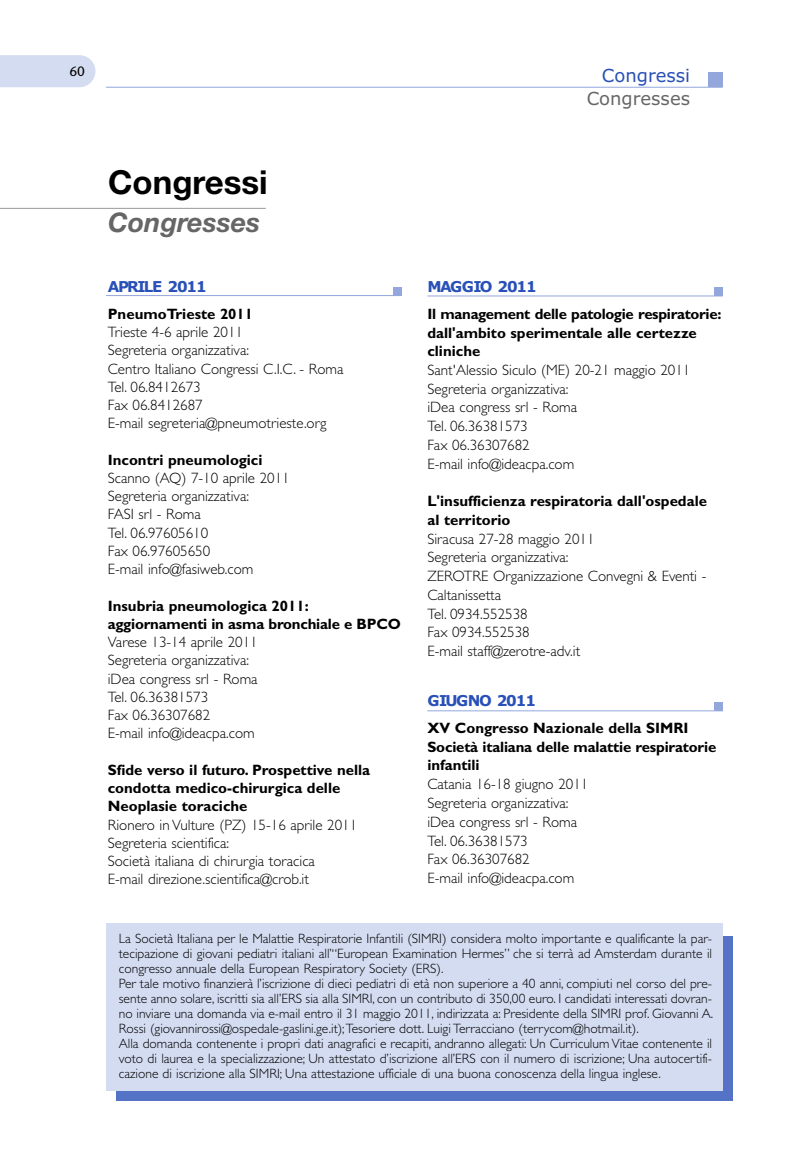
<style>
.page{position:relative;width:808px;height:1149px;background:#fff}
.page>*{position:absolute;margin:0;border:0;box-sizing:border-box;transform-origin:0 0}
.t1{font:700 33px "Helvetica Neue";color:#000}
.t2{font:italic 700 27px "Helvetica Neue";color:#666}
.t3{font:18px "Verdana";color:#666}
.t4{font:18px "Verdana";color:#2950b8}
.t5{font:300 15px/18.8px "Gill Sans";color:#000}
.t6{font:700 15px/18.1px "Gill Sans";color:#000}
.t7{font:700 15px "Verdana";letter-spacing:-.075em;color:#2950b8}
.t8{font:300 13.5px/15px "Gill Sans";color:#000}
.t9{font:13.5px "Stone Sans";color:#000}
</style>
<div class="page">
<div style="left:116px;top:936px;width:617px;height:164px;background:#5472c6"></div>
<hr style="left:106px;top:87px;width:617px;height:1px;background:#94a7dc">
<div style="left:0;top:55px;width:95px;height:32px;background:#d4dcf1"></div>
<div style="left:708px;top:73px;width:15px;height:14px;background:#94a7dc"></div>
<div style="left:714px;top:702px;width:9px;height:8px;background:#94a7dc"></div>
<hr style="left:427px;top:710px;width:296px;height:1px;background:#94a7dc">
<div style="left:714px;top:287px;width:9px;height:9px;background:#94a7dc"></div>
<hr style="left:427px;top:295px;width:296px;height:1px;background:#94a7dc">
<div style="left:393px;top:287px;width:9px;height:8px;background:#94a7dc"></div>
<hr style="left:106px;top:295px;width:296px;height:1px;background:#94a7dc">
<hr style="left:0;top:208px;width:266px;height:1px;background:#999">
<div style="left:106px;top:922px;width:617px;height:168px;background:#d4dcf1"></div>
<p class="t9" style="left:69px;top:66px;width:17px">60</p>
<h3 class="t4" style="left:602px;top:66px;width:90px">Congressi</h3>
<h3 class="t3" style="left:587px;top:88px;width:105px">Congresses</h3>
<h1 class="t1" style="left:108px;top:161px;width:161px">Congressi</h1>
<h2 class="t2" style="left:108px;top:206px;width:154px">Congresses</h2>
<p class="t7" style="left:108px;top:278px;width:100px">APRILE 2011</p>
<p class="t6" style="left:108px;top:306px;width:147px">PneumoTrieste 2011</p>
<p class="t5" style="left:108px;top:324px;width:237px;line-height:18.3px">Trieste 4-6 aprile 2011<br>Segreteria organizzativa:<br>Centro Italiano Congressi C.I.C. - Roma<br>Tel. 06.8412673<br>Fax 06.8412687<br>E-mail segreteria@pneumotrieste.org</p>
<p class="t6" style="left:108px;top:452px;width:156px">Incontri pneumologici</p>
<p class="t5" style="left:108px;top:470px;width:183px;line-height:18.3px">Scanno (AQ) 7-10 aprile 2011<br>Segreteria organizzativa:<br>FASI srl - Roma<br>Tel. 06.97605610<br>Fax 06.97605650<br>E-mail info@fasiweb.com</p>
<p class="t6" style="left:108px;top:597px;width:295px">Insubria pneumologica 2011: aggiornamenti in asma bronchiale e BPCO</p>
<p class="t5" style="left:108px;top:634px;width:151px;line-height:18.1px">Varese 13-14 aprile 2011<br>Segreteria organizzativa: iDea congress srl - Roma<br>Tel. 06.36381573<br>Fax 06.36307682<br>E-mail info@ideacpa.com</p>
<p class="t6" style="left:108px;top:761px;width:264px">Sfide verso il futuro. Prospettive nella condotta medico-chirurgica delle<br>Neoplasie toraciche</p>
<p class="t5" style="left:108px;top:816px;width:251px;line-height:18.3px">Rionero in Vulture (PZ) 15-16 aprile 2011<br>Segreteria scientifica:<br>Società italiana di chirurgia toracica<br>E-mail direzione.scientifica@crob.it</p>
<p class="t7" style="left:427px;top:278px;width:111px">MAGGIO 2011</p>
<p class="t6" style="left:427px;top:306px;width:296px">Il management delle patologie respiratorie: dall'ambito sperimentale alle certezze cliniche</p>
<p class="t5" style="left:427px;top:361px;width:265px">Sant'Alessio Siculo (ME) 20-21 maggio 2011<br>Segreteria organizzativa:<br>iDea congress srl - Roma<br>Tel. 06.36381573<br>Fax 06.36307682<br>E-mail info@ideacpa.com</p>
<p class="t6" style="left:427px;top:493px;width:281px;line-height:18.8px">L'insufficienza respiratoria dall'ospedale al territorio</p>
<p class="t5" style="left:427px;top:530px;width:280px">Siracusa 27-28 maggio 2011<br>Segreteria organizzativa:<br>ZEROTRE Organizzazione Convegni &amp; Eventi -<br>Caltanissetta<br>Tel. 0934.552538<br>Fax 0934.552538<br>E-mail staff@zerotre-adv.it</p>
<p class="t7" style="left:427px;top:691px;width:110px">GIUGNO 2011</p>
<p class="t6" style="left:427px;top:719px;width:290px;line-height:18.8px">XV Congresso Nazionale della SIMRI<br>Società italiana delle malattie respiratorie infantili</p>
<p class="t5" style="left:427px;top:776px;width:162px">Catania 16-18 giugno 2011<br>Segreteria organizzativa: iDea congress srl - Roma<br>Tel. 06.36381573<br>Fax 06.36307682<br>E-mail info@ideacpa.com</p>
<p class="t8" style="left:119px;top:931px;width:596px">La Società Italiana per le Malattie Respiratorie Infantili (SIMRI) considera molto importante e qualificante la par&shy;tecipazione di giovani pediatri italiani all’“European Examination Hermes” che si terrà ad Amsterdam durante il congresso annuale della European Respiratory Society (ERS).<br>Per tale motivo finanzierà l’iscrizione di dieci pediatri di età non superiore a 40 anni, compiuti nel corso del pre&shy;sente anno solare, iscritti sia all’ERS sia alla SIMRI, con un contributo di 350,00 euro. I candidati interessati dovran&shy;no inviare una domanda via e-mail entro il 31 maggio 2011, indirizzata a: Presidente della SIMRI prof. Giovanni A.<br>Rossi (giovannirossi@ospedale-gaslini.ge.it);Tesoriere dott. Luigi Terracciano (terrycom@hotmail.it).<br>Alla domanda contenente i propri dati anagrafici e recapiti, andranno allegati: Un Curriculum Vitae contenente il voto di laurea e la specializzazione; Un attestato d’iscrizione all’ERS con il numero di iscrizione; Una autocertifi&shy;cazione di iscrizione alla SIMRI; Una attestazione ufficiale di una buona conoscenza della lingua inglese.</p>
</div>
